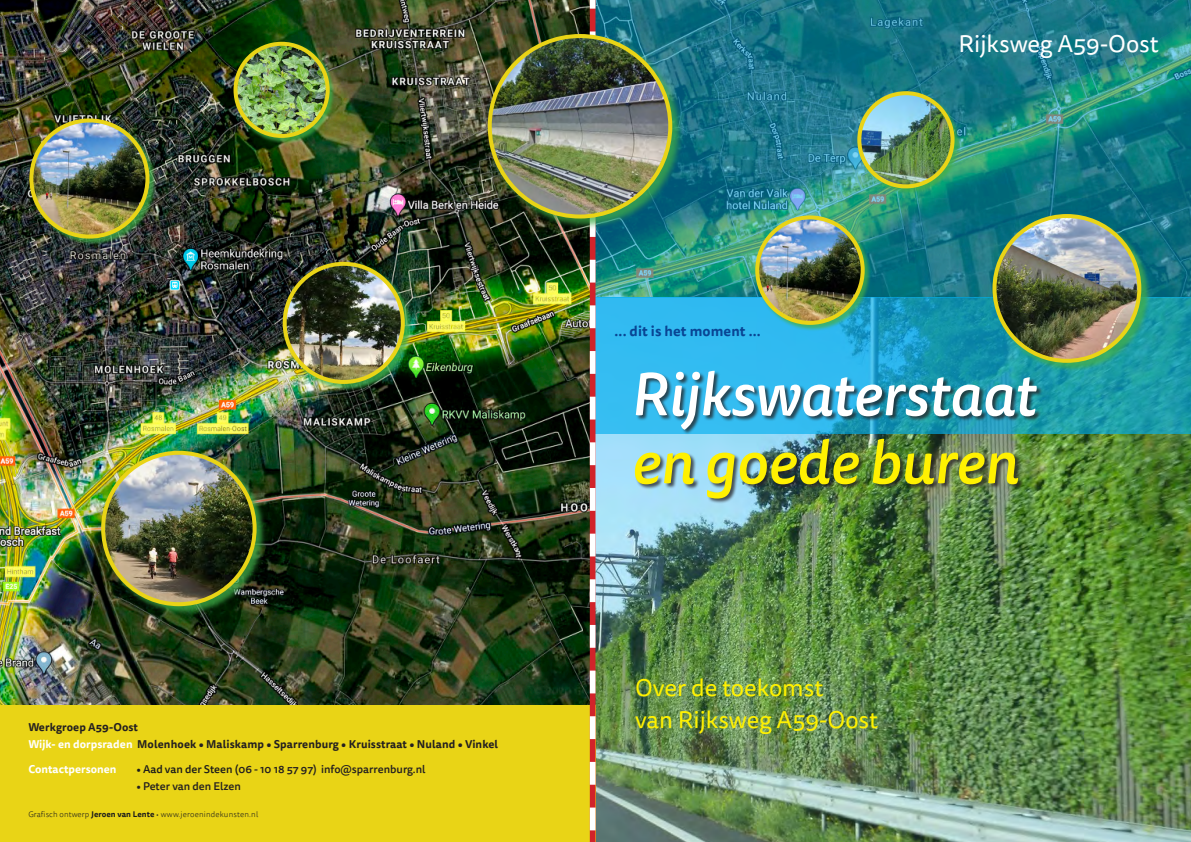
<style>
.page{position:relative;width:1191px;height:842px;background:#fff}
.page>*{position:absolute;margin:0;border:0;box-sizing:border-box;transform-origin:0 0}
.t1{font:italic 500 60px/68px "Tisa Sans Pro";color:#fff}
.t2{font:24px "Tisa Sans Pro";color:#fff101}
.t3{font:24px "Tisa Sans Pro";color:#fff}
._2-Kop-A{font:700 14px "Tisa Sans Pro";letter-spacing:.01em;color:#094594}
._2-Kop-A-2{font:700 11px "Tisa Sans Pro";letter-spacing:.01em;color:#231f20}
._1-Brood{font:500 11px "Tisa Sans Pro";color:#231f20}
._1-Brood-2{font:700 11px "Tisa Sans Pro";color:#fff}
._1-Brood-3{font:300 8px "Tisa Sans Pro";letter-spacing:.02em;color:#1b1b1b}
.s1{color:#fff}
.s2{color:#1b1b1b}
.s3{font-weight:700}
.s4{color:#fff101}
</style>
<div class="page">
<img style="left:0;top:0;width:590px;height:706px">
<img style="left:595px;top:434px;width:596px;height:408px">
<div style="left:0;top:706px;width:595px;height:136px;background:#e9d416"></div>
<svg style="left:595px;top:0;width:596px;height:298px;background:#1a7d86"></svg>
<div style="left:31px;top:120px;width:126px;height:126px;background:#40ae49;opacity:.75"></div>
<img style="left:31px;top:120px;width:116px;height:117px;border-radius:58px">
<div style="left:29px;top:118px;width:120px;height:121px;border:4px solid #e9d416;border-radius:50%"></div>
<div style="left:284px;top:263px;width:128px;height:129px;background:#40ae49;opacity:.75"></div>
<img style="left:285px;top:264px;width:118px;height:118px;border-radius:59px">
<div style="left:283px;top:262px;width:122px;height:122px;border:4px solid #e9d416;border-radius:50%"></div>
<div style="left:233px;top:42px;width:103px;height:102px;background:#40ae49;opacity:.75"></div>
<img style="left:235px;top:44px;width:93px;height:92px;border-radius:46px">
<div style="left:233px;top:42px;width:97px;height:96px;border:4px solid #e9d416;border-radius:50%"></div>
<div style="left:101px;top:451px;width:166px;height:165px;background:#40ae49;opacity:.75"></div>
<img style="left:103px;top:453px;width:152px;height:151px;border-radius:76px">
<div style="left:101px;top:451px;width:156px;height:155px;border:4px solid #e9d416;border-radius:50%"></div>
<svg style="left:595px;top:298px;width:596px;height:136px;background:#24a8cd"></svg>
<div style="left:755px;top:216px;width:116px;height:116px;background:#40ae49;opacity:.75"></div>
<img style="left:757px;top:217px;width:105px;height:106px;border-radius:53px">
<div style="left:755px;top:215px;width:109px;height:110px;border:4px solid #e9d416;border-radius:50%"></div>
<div style="left:857px;top:91px;width:103px;height:103px;background:#40ae49;opacity:.75"></div>
<img style="left:859px;top:93px;width:93px;height:93px;border-radius:47px">
<div style="left:857px;top:91px;width:97px;height:97px;border:4px solid #e9d416;border-radius:50%"></div>
<div style="left:993px;top:215px;width:158px;height:158px;background:#40ae49;opacity:.75"></div>
<img style="left:994px;top:216px;width:145px;height:145px;border-radius:72px">
<div style="left:992px;top:214px;width:149px;height:149px;border:4px solid #e9d416;border-radius:50%"></div>
<div style="left:635px;top:371px;width:408px;height:133px;background:#231f20;opacity:.75"></div>
<svg style="left:590px;top:8px;width:5px;height:834px"></svg>
<div style="left:487px;top:34px;width:197px;height:196px;background:#40ae49;opacity:.75"></div>
<img style="left:490px;top:36px;width:180px;height:180px;border-radius:90px">
<div style="left:488px;top:34px;width:184px;height:184px;border:4px solid #e9d416;border-radius:50%"></div>
<p class="_2-Kop-A-2" style="left:28px;top:719px;width:111px">Werkgroep A59-Oost</p>
<p class="_2-Kop-A-2" style="left:28px;top:736px;width:471px"><span class="s1">Wijk- en dorpsraden</span> Molenhoek • Maliskamp • Sparrenburg • Kruisstraat • Nuland • Vinkel</p>
<p class="_1-Brood-2" style="left:28px;top:761px;width:89px">Contactpersonen</p>
<p class="_1-Brood" style="left:136px;top:762px;width:291px"><span class="s2">• Aad van der Steen (</span>06 - 10 18 57 97) info@sparrenburg.nl</p>
<p class="_1-Brood" style="left:136px;top:779px;width:106px">• Peter van den Elzen</p>
<p class="_1-Brood-3" style="left:28px;top:809px;width:231px">Grafisch ontwerp <span class="s3">Jeroen van Lente</span> • www.jeroenindekunsten.nl</p>
<p class="t3" style="left:958px;top:27px;width:202px">Rijksweg A59-Oost</p>
<p class="_2-Kop-A" style="left:614px;top:321px;width:147px">... dit is het moment ...</p>
<p class="t1" style="left:631px;top:361px;width:406px">Rijkswaterstaat <span class="s4">en goede buren</span></p>
<p class="t2" style="left:635px;top:672px;width:190px">Over de toekomst</p>
<p class="t2" style="left:635px;top:704px;width:244px">van Rijksweg A59-Oost</p>
</div>
